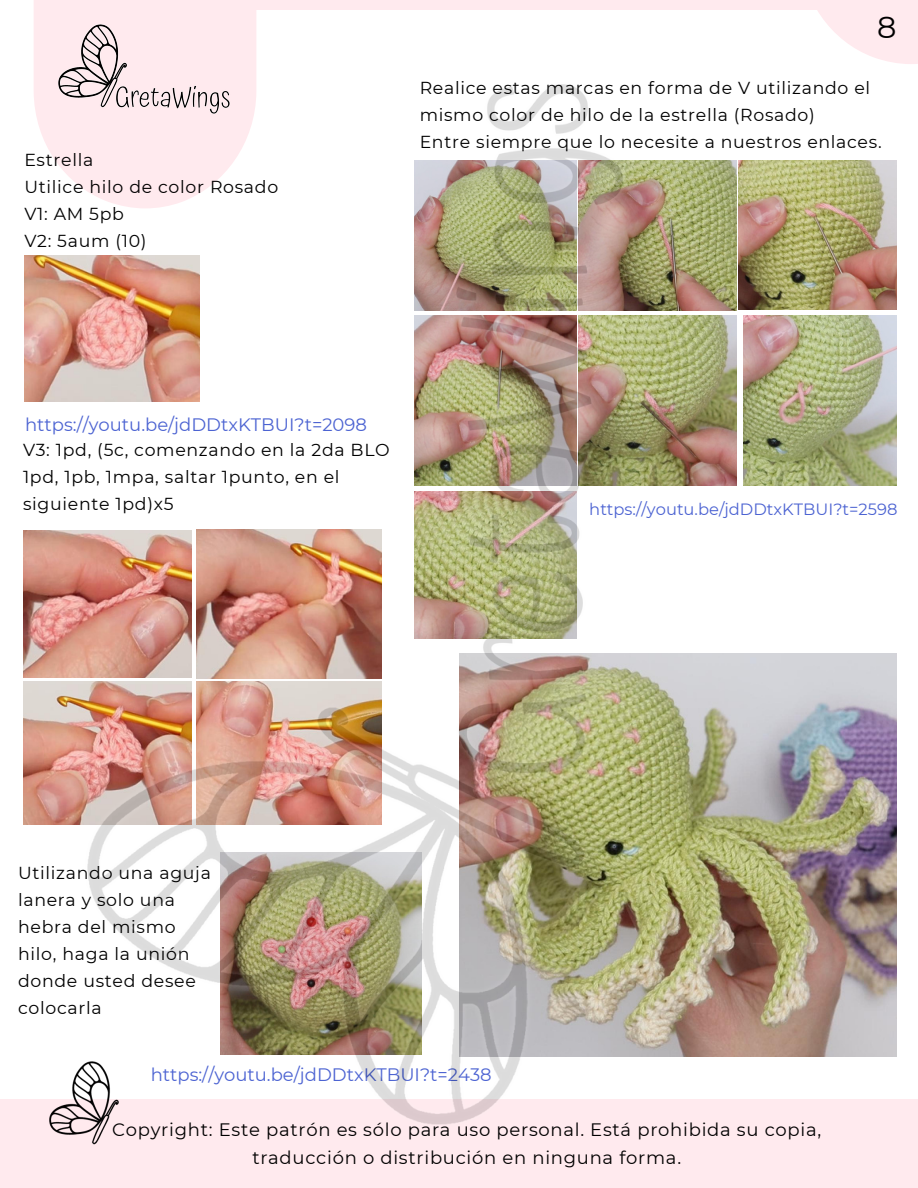
<style>
.page{position:relative;width:918px;height:1188px;background:#fff}
.page>*{position:absolute;margin:0;border:0;box-sizing:border-box;transform-origin:0 0}
.t1{font:30.3px "Montserrat";color:#000}
.t2{font:18px/28.2px "Montserrat";letter-spacing:.04em;color:#000;text-align:center}
.t3{font:18px "Montserrat";color:#4c63d2}
.t4{font:17.4px/27.2px "Montserrat";letter-spacing:.04em;color:#000}
.t5{font:16.35px "Montserrat";color:#4c63d2}
</style>
<div class="page">
<svg style="left:34px;top:0;width:222px;height:190px;background:#ffecf0"></svg>
<div style="left:0;top:1099px;width:918px;height:89px;background:#ffeaee"></div>
<img style="left:58px;top:24px;width:173px;height:92px">
<div style="left:85px;top:0;width:833px;height:10px;background:#ffeaee"></div>
<svg style="left:817px;top:10px;width:101px;height:54px"></svg>
<img style="left:49px;top:1063px;width:56px;height:82px">
<img style="left:23px;top:530px;width:62px;height:148px">
<img style="left:24px;top:256px;width:61px;height:146px">
<img style="left:23px;top:682px;width:62px;height:142px">
<img style="left:636px;top:161px;width:100px;height:149px">
<img style="left:739px;top:160px;width:157px;height:150px">
<img style="left:636px;top:316px;width:100px;height:170px">
<img style="left:743px;top:316px;width:153px;height:170px">
<img style="left:636px;top:654px;width:261px;height:403px">
<img style="left:85px;top:76px;width:551px;height:1050px">
<p class="t4" style="left:24px;top:146px;width:255px">Estrella<br>Utilice hilo de color Rosado<br>V1: AM 5pb<br>V2: 5aum (10)</p>
<h1 class="t1" style="left:877px;top:9px;width:21px">8</h1>
<p class="t4" style="left:420px;top:74px;width:463px">Realice estas marcas en forma de V utilizando el mismo color de hilo de la estrella (Rosado)<br>Entre siempre que lo necesite a nuestros enlaces.</p>
<p class="t3" style="left:25px;top:414px;width:343px">https://youtu.be/jdDDtxKTBUI?t=2098</p>
<p class="t4" style="left:23px;top:436px;width:368px">V3: 1pd, (5c, comenzando en la 2da BLO<br>1pd, 1pb, 1mpa, saltar 1punto, en el siguiente 1pd)x5</p>
<p class="t5" style="left:589px;top:500px;width:310px">https://youtu.be/jdDDtxKTBUI?t=2598</p>
<p class="t4" style="left:18px;top:859px;width:194px">Utilizando una aguja lanera y solo una hebra del mismo hilo, haga la unión donde usted desee colocarla</p>
<p class="t3" style="left:151px;top:1063px;width:342px">https://youtu.be/jdDDtxKTBUI?t=2438</p>
<p class="t2" style="left:112px;top:1115px;width:710px">Copyright: Este patrón es sólo para uso personal. Está prohibida su copia, traducción o distribución en ninguna forma.</p>
</div>
